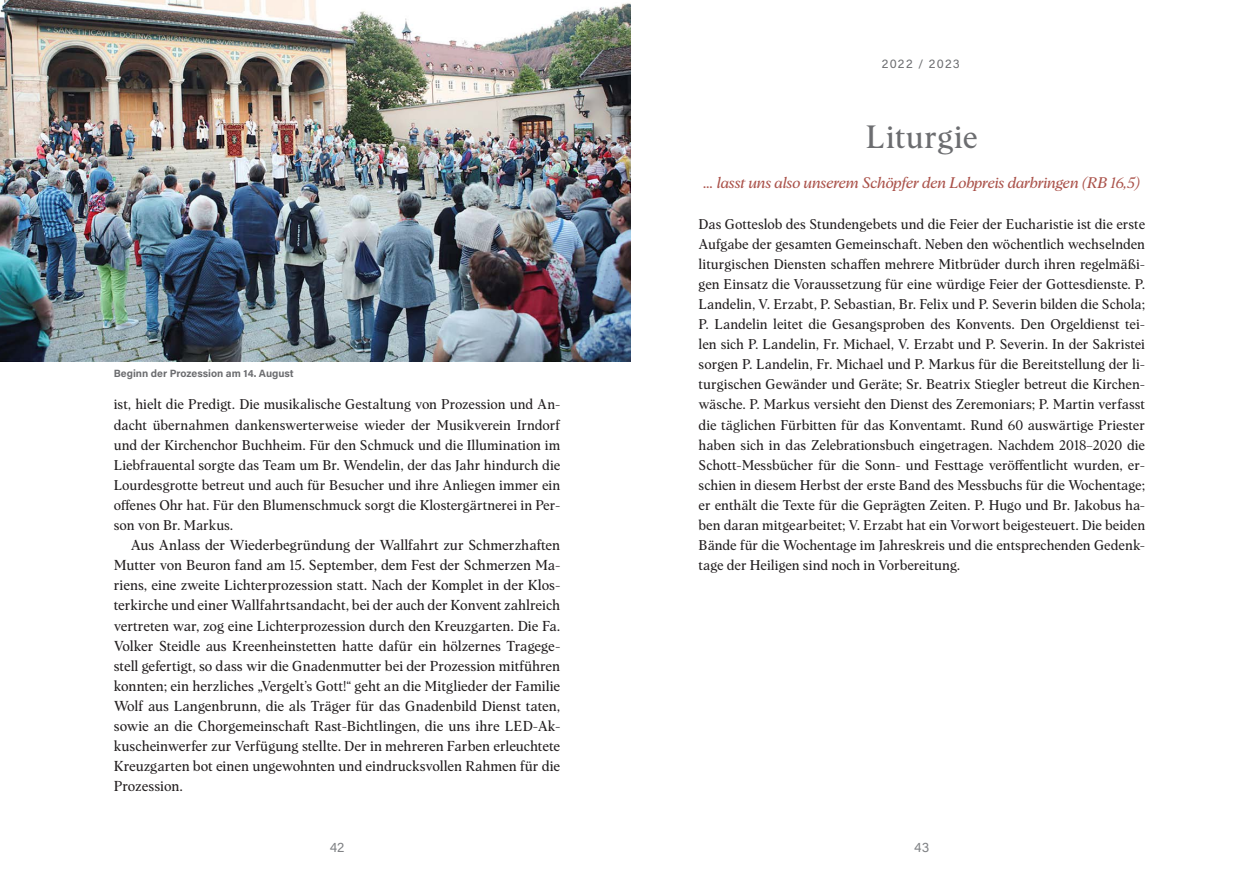
<style>
.page{position:relative;width:1259px;height:893px;background:#fff}
.page>*{position:absolute;margin:0;border:0;box-sizing:border-box;transform-origin:0 0}
.t1{font:31.5px "Albra Text";letter-spacing:.01em;color:#6c6d70}
.t2{font:italic 15px "Albra Text";color:#aa524a}
.t3{font:14.1px/20.1px "Albra Text";letter-spacing:-.01em;color:#231f20;text-align:justify}
.t4{font:13.8px/20.1px "Albra Text";letter-spacing:-.01em;color:#231f20;text-align:justify}
.t5{font:13.8px "Acumin Pro";color:#808285}
.t6{font:12px "Acumin Pro";letter-spacing:.1em;color:#6c6d70}
.t7{font:700 10.5px "Acumin Pro";color:#6c6d70}
</style>
<div class="page">
<img style="left:0;top:0;width:630px;height:361px">
<p class="t7" style="left:114px;top:366px;width:181px">Beginn der Prozession am 14. August</p>
<p class="t4" style="left:114px;top:394px;width:448px">ist, hielt die Predigt. Die musikalische Gestaltung von Prozession und An&shy;dacht übernahmen dankenswerterweise wieder der Musikverein Irndorf und der Kirchenchor Buchheim. Für den Schmuck und die Illumination im Liebfrauental sorgte das Team um Br. Wendelin, der das Jahr hindurch die Lourdesgrotte betreut und auch für Besucher und ihre Anliegen immer ein offenes Ohr hat. Für den Blumenschmuck sorgt die Klostergärtnerei in Per&shy;son von Br. Markus.</p>
<p class="t3" style="left:114px;top:534px;width:448px;text-indent:17px">Aus Anlass der Wiederbegründung der Wallfahrt zur Schmerzhaften Mutter von Beuron fand am 15. September, dem Fest der Schmerzen Ma&shy;riens, eine zweite Lichterprozession statt. Nach der Komplet in der Klos&shy;terkirche und einer Wallfahrtsandacht, bei der auch der Konvent zahlreich vertreten war, zog eine Lichterprozession durch den Kreuzgarten. Die Fa.<br>Volker Steidle aus Kreenheinstetten hatte dafür ein hölzernes Tragege&shy;stell gefertigt, so dass wir die Gnadenmutter bei der Prozession mitführen konnten; ein herzliches „Vergelt’s Gott!“ geht an die Mitglieder der Familie Wolf aus Langenbrunn, die als Träger für das Gnadenbild Dienst taten, sowie an die Chorgemeinschaft Rast-Bichtlingen, die uns ihre LED-Ak&shy;kuscheinwerfer zur Verfügung stellte. Der in mehreren Farben erleuchtete Kreuzgarten bot einen ungewohnten und eindrucksvollen Rahmen für die Prozession.</p>
<p class="t6" style="left:882px;top:55px;width:80px">2022 / 2023</p>
<h1 class="t1" style="left:866px;top:114px;width:113px">Liturgie</h1>
<p class="t2" style="left:703px;top:172px;width:438px">… lasst uns also unserem Schöpfer den Lobpreis darbringen (RB 16,5)</p>
<p class="t4" style="left:698px;top:213px;width:448px">Das Gotteslob des Stundengebets und die Feier der Eucharistie ist die erste Aufgabe der gesamten Gemeinschaft. Neben den wöchentlich wechselnden liturgischen Diensten schaffen mehrere Mitbrüder durch ihren regelmäßi&shy;gen Einsatz die Voraussetzung für eine würdige Feier der Gottesdienste. P.<br>Landelin, V. Erzabt, P. Sebastian, Br. Felix und P. Severin bilden die Schola; P. Landelin leitet die Gesangsproben des Konvents. Den Orgeldienst tei&shy;len sich P. Landelin, Fr. Michael, V. Erzabt und P. Severin. In der Sakristei sorgen P. Landelin, Fr. Michael und P. Markus für die Bereitstellung der li&shy;turgischen Gewänder und Geräte; Sr. Beatrix Stiegler betreut die Kirchen&shy;wäsche. P. Markus versieht den Dienst des Zeremoniars; P. Martin verfasst die täglichen Fürbitten für das Konventamt. Rund 60 auswärtige Priester haben sich in das Zelebrationsbuch eingetragen. Nachdem 2018–2020 die Schott-Messbücher für die Sonn- und Festtage veröffentlicht wurden, er&shy;schien in diesem Herbst der erste Band des Messbuchs für die Wochentage; er enthält die Texte für die Geprägten Zeiten. P. Hugo und Br. Jakobus ha&shy;ben daran mitgearbeitet; V. Erzabt hat ein Vorwort beigesteuert. Die beiden Bände für die Wochentage im Jahreskreis und die entsprechenden Gedenk&shy;tage der Heiligen sind noch in Vorbereitung.</p>
<p class="t5" style="left:330px;top:837px;width:16px">42</p>
<p class="t5" style="left:914px;top:837px;width:17px">43</p>
</div>
